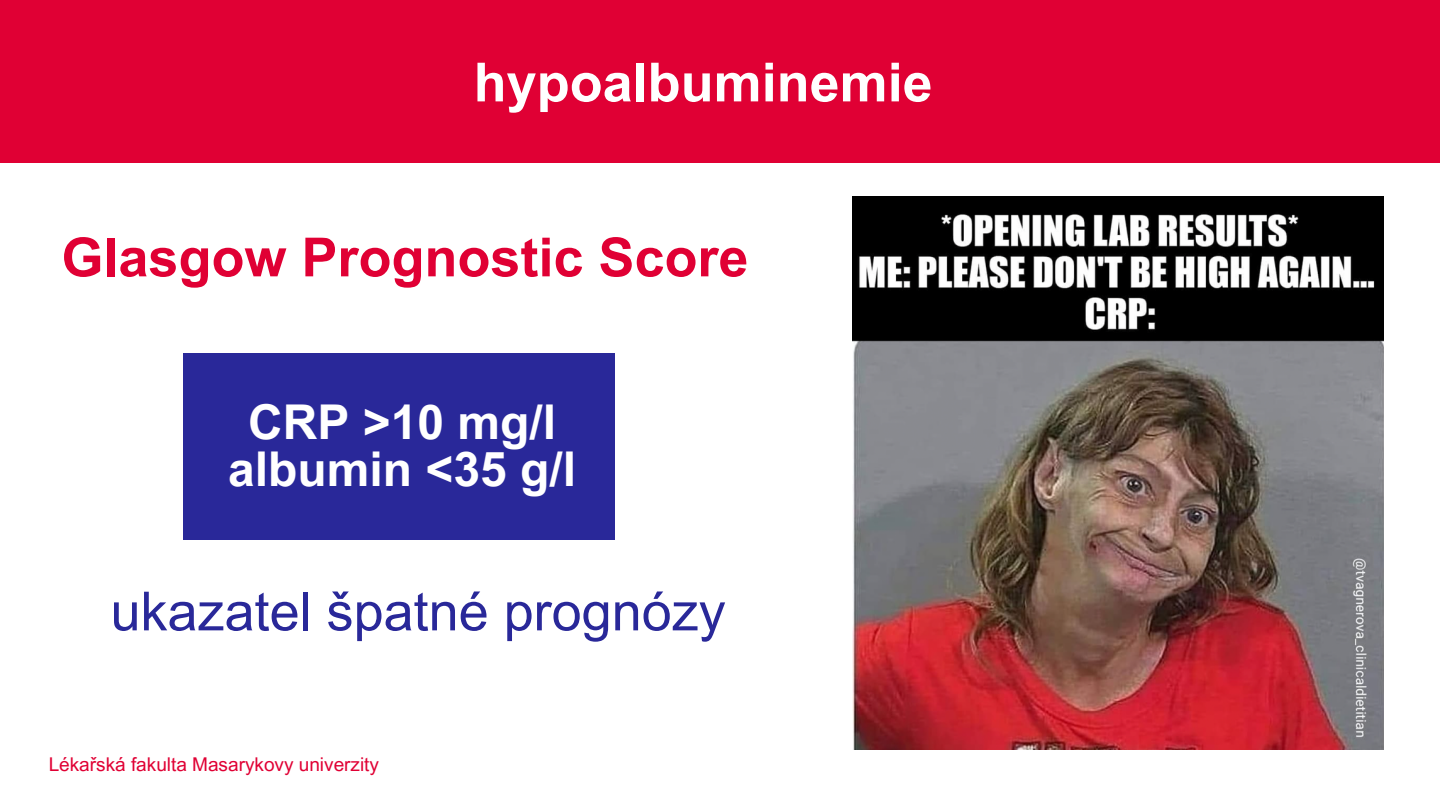
<style>
.page{position:relative;width:1440px;height:810px;background:#fff}
.page>*{position:absolute;margin:0;border:0;box-sizing:border-box;transform-origin:0 0}
.t1{font:700 54px "Arial MT Pro";color:#e00034}
.t2{font:54px "Arial MT Pro";color:#292899}
.t3{font:700 54px "Arial MT Pro";color:#fff}
.t4{font:700 48px "Arial MT Pro";color:#fff}
.t5{font:19px "Arial MT Pro";color:#e00034}
</style>
<div class="page">
<div style="left:0;top:0;width:1440px;height:163px;background:#e00034"></div>
<div style="left:183px;top:353px;width:432px;height:187px;background:#292899"></div>
<img style="left:852px;top:196px;width:531px;height:553px">
<p class="t3" style="left:474px;top:62px;width:461px">hypoalbuminemie</p>
<p class="t1" style="left:61px;top:237px;width:689px">Glasgow Prognostic Score</p>
<p class="t4" style="left:248px;top:405px;width:310px">CRP &gt;10 mg/l</p>
<p class="t4" style="left:228px;top:451px;width:350px">albumin &lt;35 g/l</p>
<p class="t2" style="left:110px;top:591px;width:617px">ukazatel špatné prognózy</p>
<p class="t5" style="left:49px;top:757px;width:332px">Lékařská fakulta Masarykovy univerzity</p>
</div>
